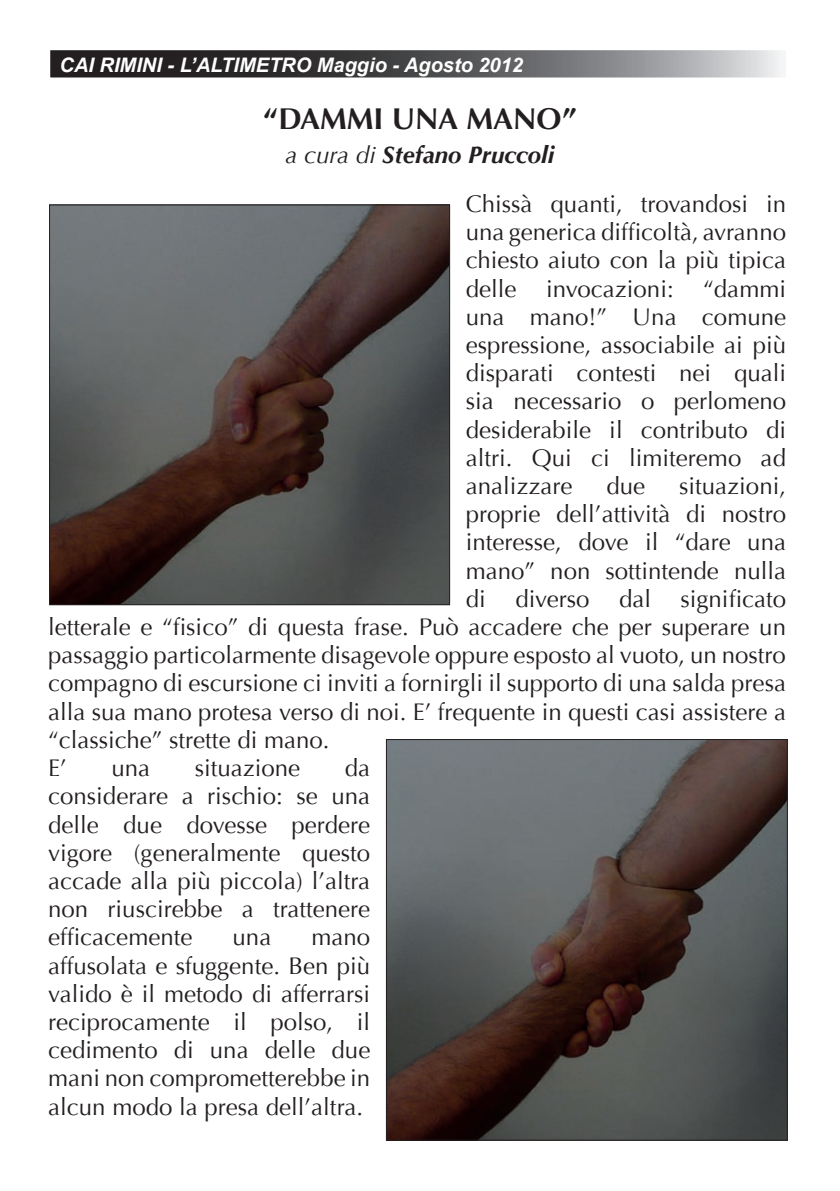
<style>
.page{position:relative;width:840px;height:1191px;background:#fff}
.page>*{position:absolute;margin:0;border:0;box-sizing:border-box;transform-origin:0 0}
.t1{font:700 30px "Optima";color:#231f20}
.t2{font:24px/28.2px "Optima";color:#231f20;text-align:justify}
.t3{font:italic 700 20px "Arial";color:#fff}
.s1{font-style:italic}
.s2{font-weight:700;font-style:italic}
</style>
<div class="page">
<svg style="left:51px;top:51px;width:732px;height:25px;background:#5b5a5c"></svg>
<div style="left:48px;top:48px;width:739px;height:31px;border:2px solid #fff"></div>
<img style="left:51px;top:206px;width:397px;height:397px">
<img style="left:387px;top:741px;width:398px;height:397px">
<p class="t3" style="left:60px;top:51px;width:464px">CAI RIMINI - L’ALTIMETRO Maggio - Agosto 2012</p>
<p class="t1" style="left:263px;top:101px;width:314px">“DAMMI UNA MANO”</p>
<p class="t2" style="left:465px;top:130px;width:321px;line-height:49.2px;text-indent:-180px"><span class="s1">a cura di</span> <span class="s2">Stefano Pruccoli<br></span>Chissà quanti, trovandosi in</p>
<p class="t2" style="left:465px;top:218px;width:321px">una generica difficoltà, avranno chiesto aiuto con la più tipica delle invocazioni: “dammi una mano!” Una comune espressione, associabile ai più disparati contesti nei quali sia necessario o perlomeno desiderabile il contributo di altri. Qui ci limiteremo ad analizzare</p>
<p class="t2" style="left:606px;top:472px;width:40px">due</p>
<p class="t2" style="left:678px;top:472px;width:108px">situazioni,</p>
<p class="t2" style="left:465px;top:500px;width:321px">proprie dell’attività di nostro</p>
<p class="t2" style="left:465px;top:528px;width:321px">interesse, dove il “dare una</p>
<p class="t2" style="left:465px;top:556px;width:321px">mano” non sottintende nulla</p>
<p class="t2" style="left:465px;top:585px;width:321px">di diverso dal significato</p>
<p class="t2" style="left:48px;top:613px;width:738px">letterale e “fisico” di questa frase. Può accadere che per superare un</p>
<p class="t2" style="left:48px;top:641px;width:738px">passaggio particolarmente disagevole oppure esposto al vuoto, un nostro</p>
<p class="t2" style="left:48px;top:669px;width:738px">compagno di escursione ci inviti a fornirgli il supporto di una salda presa</p>
<p class="t2" style="left:48px;top:697px;width:738px">alla sua mano protesa verso di noi. E’ frequente in questi casi assistere a</p>
<p class="t2" style="left:48px;top:726px;width:282px">“classiche” strette di mano.</p>
<p class="t2" style="left:48px;top:754px;width:20px">E’</p>
<p class="t2" style="left:111px;top:754px;width:40px">una</p>
<p class="t2" style="left:195px;top:754px;width:107px">situazione</p>
<p class="t2" style="left:48px;top:754px;width:323px;text-indent:296px">da considerare a rischio: se una delle due dovesse perdere vigore (generalmente questo accade alla più piccola) l’altra non riuscirebbe a trattenere efficacemente</p>
<p class="t2" style="left:48px;top:923px;width:323px;text-indent:263px">mano affusolata e sfuggente. Ben più valido è il metodo di afferrarsi reciprocamente il polso, il cedimento di una delle due mani non comprometterebbe in alcun modo la presa dell’altra.</p>
<p class="t2" style="left:232px;top:923px;width:40px">una</p>
</div>
